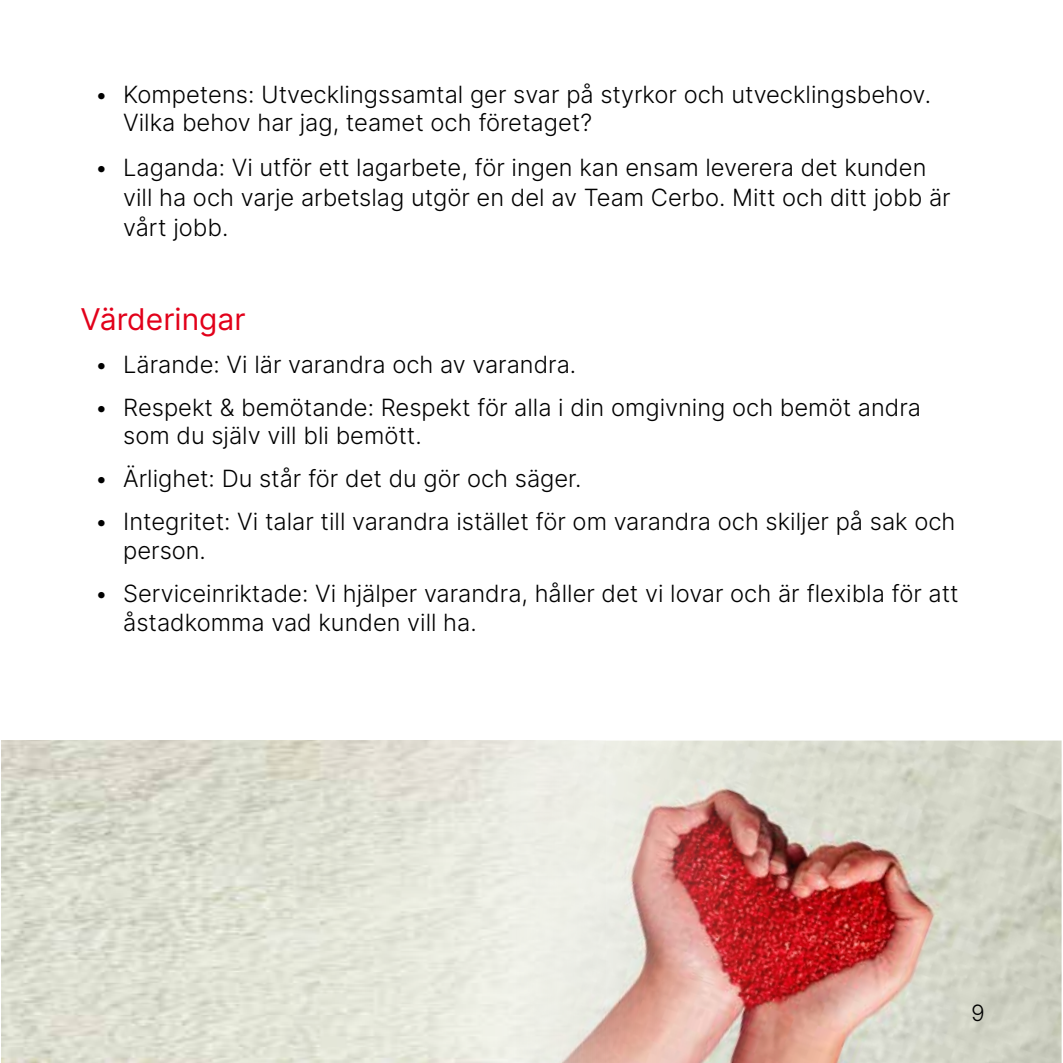
<style>
.page{position:relative;width:1063px;height:1063px;background:#fff}
.page>*{position:absolute;margin:0;border:0;box-sizing:border-box;transform-origin:0 0}
.t1{font:30px "Inter";color:#e2001a}
.t2{font:300 23.75px/28.8px "Inter";color:#000}
.t3{font:300 22.5px "Inter";color:#000}
</style>
<div class="page">
<img style="left:517px;top:741px;width:545px;height:322px">
<p class="t2" style="left:123px;top:79px;width:809px;text-indent:-28px">• Kompetens: Utvecklingssamtal ger svar på styrkor och utvecklingsbehov.<br>Vilka behov har jag, teamet och företaget?</p>
<p class="t2" style="left:123px;top:152px;width:829px;line-height:30px;text-indent:-28px">• Laganda: Vi utför ett lagarbete, för ingen kan ensam leverera det kunden vill ha och varje arbetslag utgör en del av Team Cerbo. Mitt och ditt jobb är vårt jobb.</p>
<p class="t1" style="left:81px;top:297px;width:166px">Värderingar</p>
<p class="t2" style="left:95px;top:349px;width:483px">• Lärande: Vi lär varandra och av varandra.</p>
<p class="t2" style="left:123px;top:392px;width:799px;text-indent:-28px">• Respekt &amp; bemötande: Respekt för alla i din omgivning och bemöt andra som du själv vill bli bemött.</p>
<p class="t2" style="left:95px;top:464px;width:488px">• Ärlighet: Du står för det du gör och säger.</p>
<p class="t2" style="left:123px;top:507px;width:834px;text-indent:-28px">• Integritet: Vi talar till varandra istället för om varandra och skiljer på sak och person.</p>
<p class="t2" style="left:123px;top:579px;width:837px;text-indent:-28px">• Serviceinriktade: Vi hjälper varandra, håller det vi lovar och är flexibla för att åstadkomma vad kunden vill ha.</p>
<p class="t3" style="left:971px;top:997px;width:15px">9</p>
</div>
